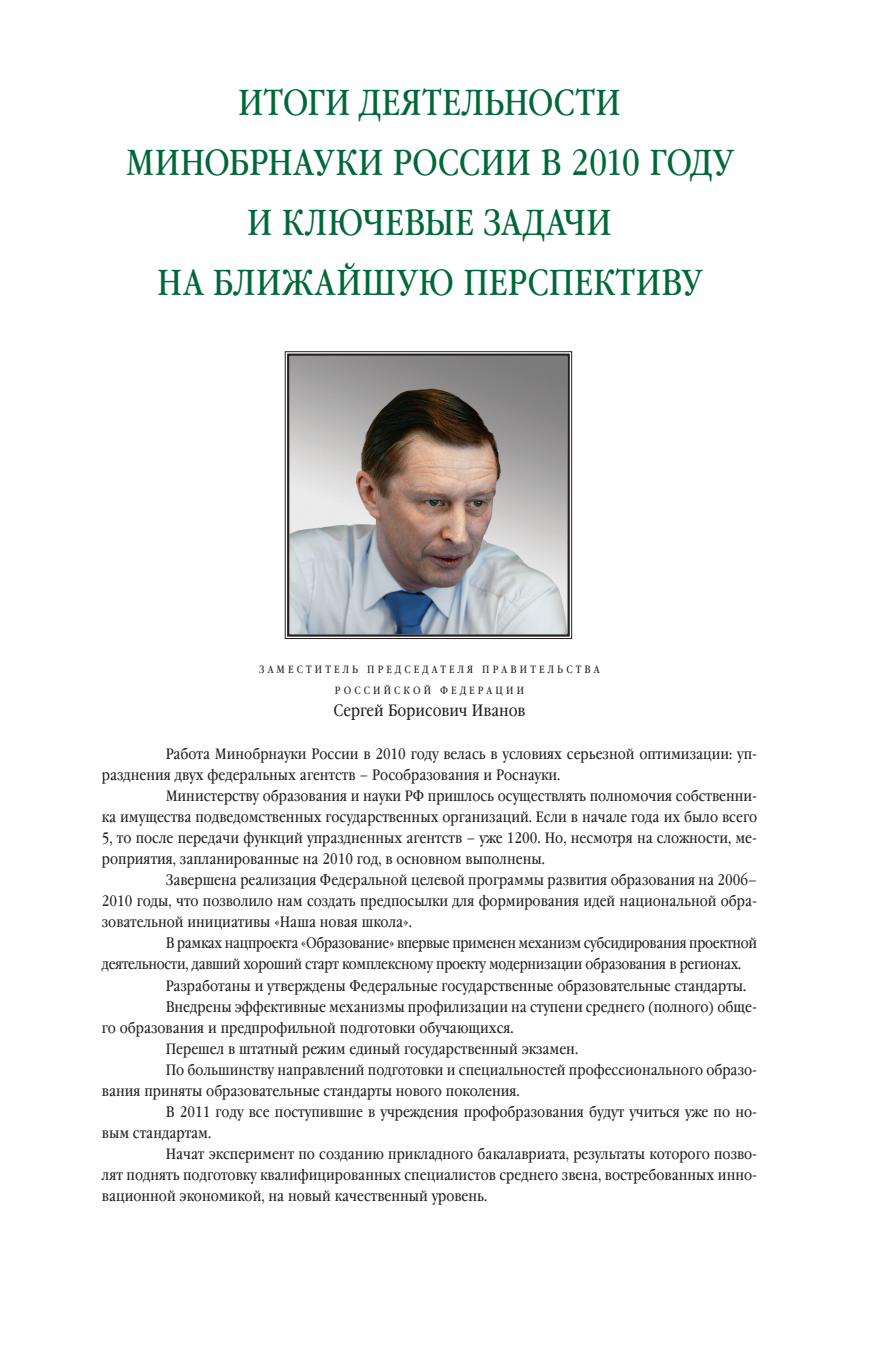
<style>
.page{position:relative;width:892px;height:1361px;background:#fff}
.page>*{position:absolute;margin:0;border:0;box-sizing:border-box;transform-origin:0 0}
.t1{font:36px "Garamond Book Narrow C";letter-spacing:-.005em;color:#006838}
.t2{font:16.5px "Garamond Book Narrow C";color:#231f20}
.t3{font:15px "Garamond Book Narrow C";color:#231f20}
.t4{font:15px "Garamond Book Narrow C";letter-spacing:-.02em;color:#231f20}
.t5{font:10.5px "Garamond Book Narrow C";color:#231f20}
</style>
<div class="page">
<img style="left:284px;top:351px;width:288px;height:288px">
<div style="left:287px;top:353px;width:282px;height:283px;border:2px solid #231f20"></div>
<h1 class="t1" style="left:238px;top:83px;width:49px">Итоги</h1>
<h1 class="t1" style="left:359px;top:83px;width:23px">деятельности</h1>
<h1 class="t1" style="left:126px;top:143px;width:53px">Минобрнауки</h1>
<h1 class="t1" style="left:393px;top:143px;width:44px">России</h1>
<h1 class="t1" style="left:540px;top:143px;width:131px">в 2010 году</h1>
<h1 class="t1" style="left:247px;top:203px;width:60px">и ключевые</h1>
<h1 class="t1" style="left:483px;top:203px;width:22px">задачи</h1>
<h1 class="t1" style="left:157px;top:263px;width:84px">на ближайшую</h1>
<h1 class="t1" style="left:463px;top:263px;width:23px">перспективу</h1>
<p class="t5" style="left:259px;top:663px;width:19px">З аместитель</p>
<p class="t5" style="left:367px;top:663px;width:21px">П редседателя</p>
<p class="t5" style="left:482px;top:663px;width:21px">П равительства</p>
<p class="t5" style="left:335px;top:684px;width:20px">Р оссийской</p>
<p class="t5" style="left:440px;top:684px;width:22px">Ф едерации</p>
<p class="t2" style="left:333px;top:701px;width:193px">Сергей Борисович Иванов</p>
<p class="t3" style="left:166px;top:745px;width:593px">Работа Минобрнауки России в 2010 году велась в условиях серьезной оптимизации: уп-</p>
<p class="t3" style="left:102px;top:766px;width:460px">разднения двух федеральных агентств – Рособразования и Роснауки.</p>
<p class="t3" style="left:166px;top:787px;width:593px">Министерству образования и науки РФ пришлось осуществлять полномочия собственни-</p>
<p class="t3" style="left:102px;top:808px;width:656px">ка имущества подведомственных государственных организаций. Если в начале года их было всего</p>
<p class="t3" style="left:102px;top:829px;width:656px">5, то после передачи функций упраздненных агентств – уже 1200. Но, несмотря на сложности, ме-</p>
<p class="t3" style="left:102px;top:850px;width:444px">роприятия, запланированные на 2010 год, в основном выполнены.</p>
<p class="t3" style="left:166px;top:871px;width:593px">Завершена реализация Федеральной целевой программы развития образования на 2006–</p>
<p class="t3" style="left:102px;top:892px;width:656px">2010 годы, что позволило нам создать предпосылки для формирования идей национальной обра-</p>
<p class="t3" style="left:102px;top:913px;width:311px">зовательной инициативы «Наша новая школа».</p>
<p class="t4" style="left:166px;top:934px;width:593px">В рамках нацпроекта «Образование» впервые применен механизм субсидирования проектной</p>
<p class="t4" style="left:102px;top:955px;width:640px">деятельности, давший хороший старт комплексному проекту модернизации образования в регионах.</p>
<p class="t3" style="left:166px;top:976px;width:582px">Разработаны и утверждены Федеральные государственные образовательные стандарты.</p>
<p class="t3" style="left:166px;top:997px;width:593px">Внедрены эффективные механизмы профилизации на ступени среднего (полного) обще-</p>
<p class="t3" style="left:102px;top:1018px;width:413px">го образования и предпрофильной подготовки обучающихся.</p>
<p class="t3" style="left:166px;top:1039px;width:414px">Перешел в штатный режим единый государственный экзамен.</p>
<p class="t3" style="left:166px;top:1060px;width:593px">По большинству направлений подготовки и специальностей профессионального образо-</p>
<p class="t3" style="left:102px;top:1081px;width:419px">вания приняты образовательные стандарты нового поколения.</p>
<p class="t3" style="left:166px;top:1102px;width:593px">В 2011 году все поступившие в учреждения профобразования будут учиться уже по но-</p>
<p class="t3" style="left:102px;top:1123px;width:111px">вым стандартам.</p>
<p class="t3" style="left:166px;top:1144px;width:593px">Начат эксперимент по созданию прикладного бакалавриата, результаты которого позво-</p>
<p class="t3" style="left:102px;top:1165px;width:656px">лят поднять подготовку квалифицированных специалистов среднего звена, востребованных инно-</p>
<p class="t3" style="left:102px;top:1186px;width:387px">вационной экономикой, на новый качественный уровень.</p>
</div>
